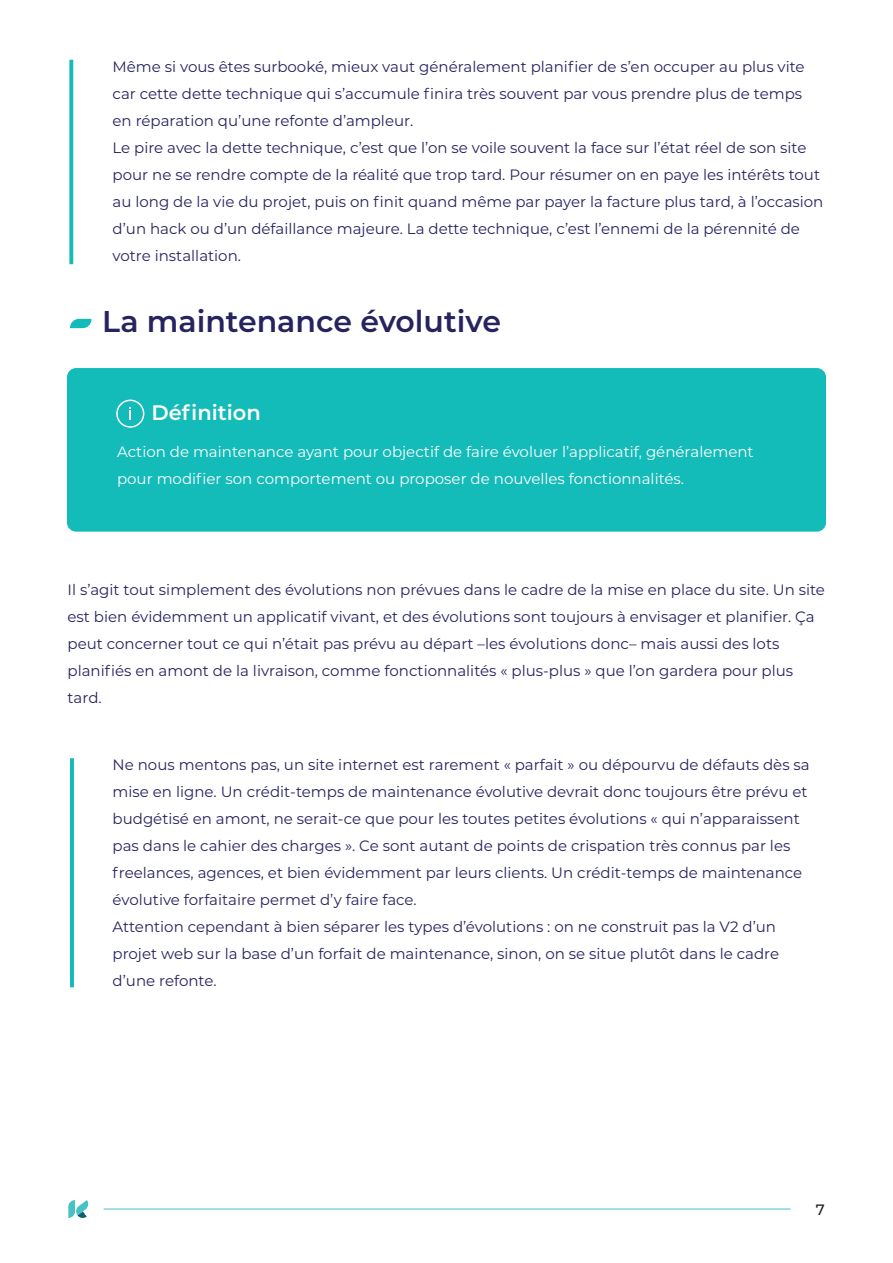
<style>
.page{position:relative;width:893px;height:1263px;background:#fff}
.page>*{position:absolute;margin:0;border:0;box-sizing:border-box;transform-origin:0 0}
.t1{font:600 30px "Montserrat";color:#27235f}
.t2{font:600 21px "Montserrat";color:#fff}
.t3{font:15px/27px "Montserrat";color:#27235f}
.t4{font:15px/27px "Montserrat";color:#fff}
.t5{font:500 15px "Montserrat";color:#231f20}
</style>
<div class="page">
<hr style="left:70px;top:758px;width:4px;height:229px;background:#13bbb9">
<svg style="left:70px;top:318px;width:22px;height:11px"></svg>
<div style="left:68px;top:369px;width:757px;height:162px;background:#13bbb9;border-radius:9px"></div>
<div style="left:67px;top:368px;width:759px;height:164px;border:1px solid #10bab9;border-radius:9px"></div>
<svg style="left:116px;top:400px;width:28px;height:28px"></svg>
<svg style="left:69px;top:60px;width:4px;height:204px"></svg>
<hr style="left:104px;top:1208px;width:687px;height:1px;background:#43c1c4">
<svg style="left:68px;top:1200px;width:21px;height:18px"></svg>
<p class="t3" style="left:113px;top:52px;width:712px">Même si vous êtes surbooké, mieux vaut généralement planifier de s’en occuper au plus vite car cette dette technique qui s’accumule finira très souvent par vous prendre plus de temps en réparation qu’une refonte d’ampleur.<br>Le pire avec la dette technique, c’est que l’on se voile souvent la face sur l’état réel de son site pour ne se rendre compte de la réalité que trop tard. Pour résumer on en paye les intérêts tout au long de la vie du projet, puis on finit quand même par payer la facture plus tard, à l’occasion d’un hack ou d’un défaillance majeure. La dette technique, c’est l’ennemi de la pérennité de votre installation.</p>
<h1 class="t1" style="left:102px;top:300px;width:400px">La maintenance évolutive</h1>
<h2 class="t2" style="left:151px;top:398px;width:111px">Définition</h2>
<p class="t4" style="left:117px;top:437px;width:638px">Action de maintenance ayant pour objectif de faire évoluer l’applicatif, généralement pour modifier son comportement ou proposer de nouvelles fonctionnalités.</p>
<p class="t3" style="left:68px;top:576px;width:759px">Il s’agit tout simplement des évolutions non prévues dans le cadre de la mise en place du site. Un site est bien évidemment un applicatif vivant, et des évolutions sont toujours à envisager et planifier. Ça peut concerner tout ce qui n’était pas prévu au départ –les évolutions donc– mais aussi des lots planifiés en amont de la livraison, comme fonctionnalités « plus-plus » que l’on gardera pour plus tard.</p>
<p class="t3" style="left:113px;top:751px;width:699px">Ne nous mentons pas, un site internet est rarement « parfait » ou dépourvu de défauts dès sa mise en ligne. Un crédit-temps de maintenance évolutive devrait donc toujours être prévu et budgétisé en amont, ne serait-ce que pour les toutes petites évolutions « qui n’apparaissent pas dans le cahier des charges ». Ce sont autant de points de crispation très connus par les freelances, agences, et bien évidemment par leurs clients. Un crédit-temps de maintenance évolutive forfaitaire permet d’y faire face.<br>Attention cependant à bien séparer les types d’évolutions : on ne construit pas la V2 d’un projet web sur la base d’un forfait de maintenance, sinon, on se situe plutôt dans le cadre d’une refonte.</p>
<p class="t5" style="left:816px;top:1199px;width:10px">7</p>
</div>
